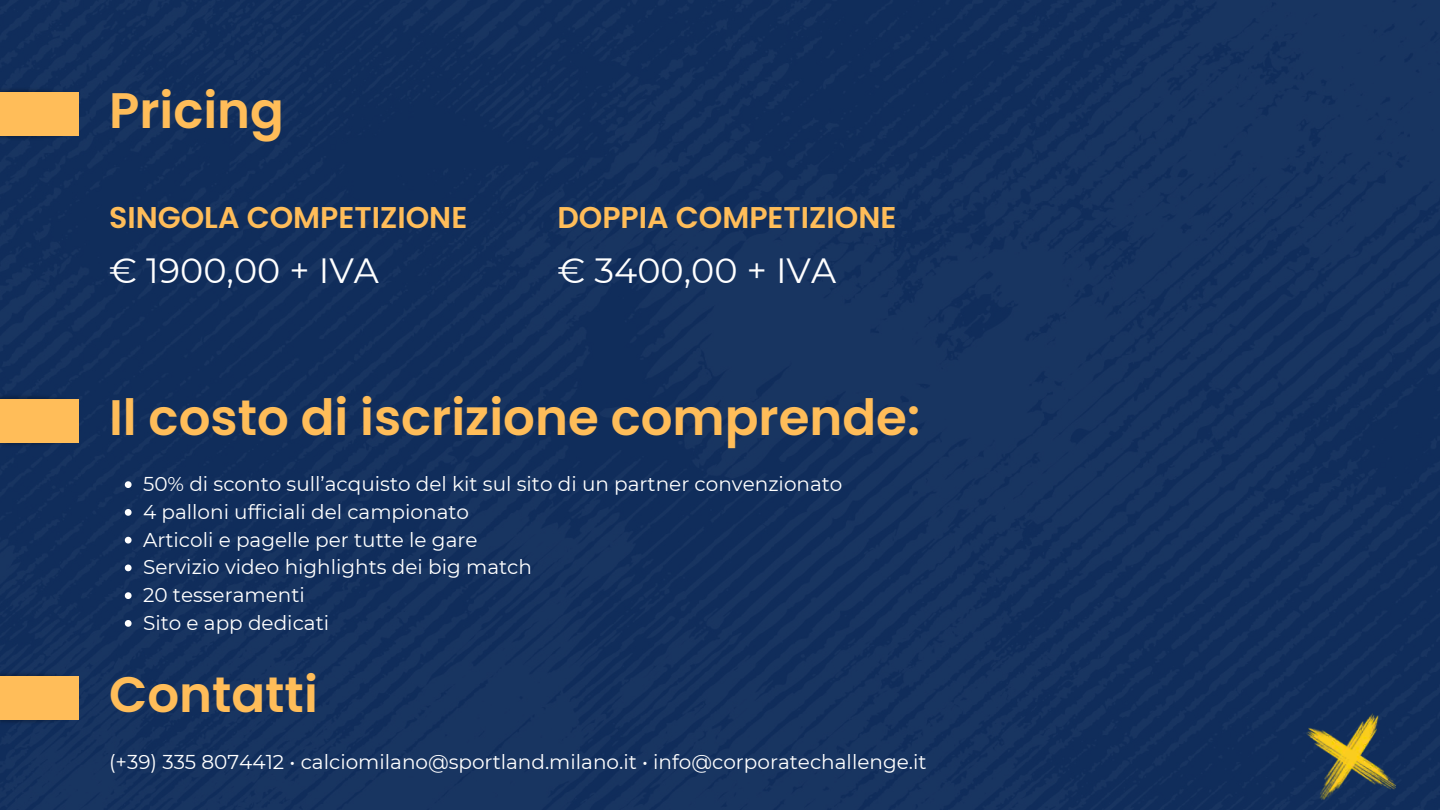
<style>
.page{position:relative;width:1440px;height:810px;background:#13305e}
.page>*{position:absolute;margin:0;border:0;box-sizing:border-box;transform-origin:0 0}
.t1{font:600 49.9px "Poppins";color:#ffbd59}
.t2{font:35px "Montserrat";color:#fff}
.t3{font:600 30px "Poppins";color:#ffbd59}
.t4{font:20px "Montserrat";color:#fff}
</style>
<div class="page">
<img style="left:0;top:124px;width:82px;height:23px">
<img style="left:0;top:81px;width:82px;height:23px">
<div style="left:0;top:92px;width:79px;height:43px;background:#ffbd59"></div>
<img style="left:0;top:431px;width:82px;height:22px">
<img style="left:0;top:388px;width:82px;height:22px">
<div style="left:0;top:399px;width:79px;height:43px;background:#ffbd59"></div>
<img style="left:0;top:708px;width:82px;height:23px">
<img style="left:0;top:665px;width:82px;height:23px">
<div style="left:0;top:677px;width:79px;height:43px;background:#ffbd59"></div>
<svg style="left:125px;top:481px;width:7px;height:7px"></svg>
<svg style="left:125px;top:509px;width:7px;height:7px"></svg>
<svg style="left:125px;top:537px;width:7px;height:7px"></svg>
<svg style="left:125px;top:565px;width:7px;height:6px"></svg>
<svg style="left:125px;top:592px;width:7px;height:7px"></svg>
<svg style="left:125px;top:620px;width:7px;height:7px"></svg>
<img style="left:1281px;top:663px;width:133px;height:147px">
<p class="t1" style="left:109px;top:75px;width:176px">Pricing</p>
<h3 class="t3" style="left:109px;top:196px;width:360px">SINGOLA COMPETIZIONE</h3>
<h2 class="t3" style="left:557px;top:196px;width:341px">DOPPIA COMPETIZIONE</h2>
<h3 class="t2" style="left:109px;top:249px;width:271px">€ 1900,00 + IVA</h3>
<h2 class="t2" style="left:557px;top:249px;width:280px">€ 3400,00 + IVA</h2>
<p class="t1" style="left:109px;top:382px;width:813px">Il costo di iscrizione comprende:</p>
<p class="t4" style="left:143px;top:472px;width:701px">50% di sconto sull’acquisto del kit sul sito di un partner convenzionato</p>
<h1 class="t4" style="left:143px;top:499px;width:328px">4 palloni ufficiali del campionato</h1>
<p class="t4" style="left:143px;top:527px;width:336px">Articoli e pagelle per tutte le gare</p>
<p class="t4" style="left:143px;top:555px;width:390px">Servizio video highlights dei big match</p>
<p class="t4" style="left:143px;top:583px;width:163px">20 tesseramenti</p>
<p class="t4" style="left:143px;top:610px;width:188px">Sito e app dedicati</p>
<h1 class="t1" style="left:109px;top:660px;width:210px">Contatti</h1>
<p class="t4" style="left:109px;top:749px;width:819px">(+39) 335 8074412 • calciomilano@sportland.milano.it • info@corporatechallenge.it</p>
</div>
